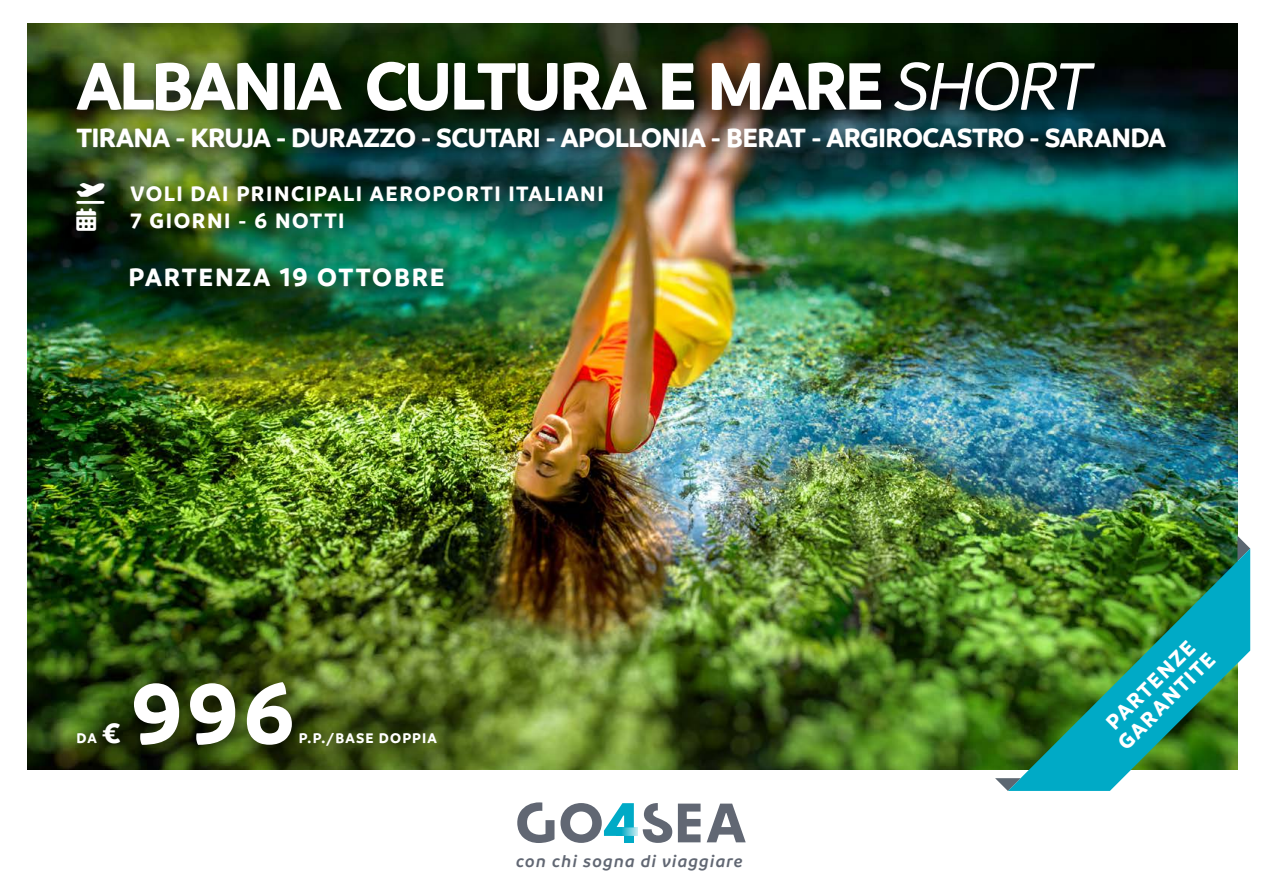
<style>
.page{position:relative;width:1263px;height:893px;background:#fff}
.page>*{position:absolute;margin:0;border:0;box-sizing:border-box;transform-origin:0 0}
.t1{font:700 90px "Branding";color:#fff}
.t2{font:700 72px "Branding";letter-spacing:-.04em;color:#fff}
.t3{font:700 28.5px "Branding";letter-spacing:-.025em;color:#fff}
.t4{font:700 27px "Branding";letter-spacing:.065em;color:#fff}
.t5{font:700 22.5px/22.5px "Branding";letter-spacing:.065em;color:#fff}
.t6{font:italic 600 18px "Branding";letter-spacing:.065em;color:#616773}
.t7{font:700 15px "Branding";letter-spacing:.075em;color:#fff}
.s1{font-weight:500;font-style:italic}
.s2{font-size:30px}
</style>
<div class="page">
<img style="left:28px;top:23px;width:1209px;height:747px">
<svg style="left:707px;top:804px;width:39px;height:38px"></svg>
<svg style="left:643px;top:803px;width:29px;height:40px"></svg>
<svg style="left:678px;top:804px;width:22px;height:38px"></svg>
<svg style="left:517px;top:802px;width:37px;height:41px"></svg>
<svg style="left:560px;top:803px;width:74px;height:40px"></svg>
<svg style="left:616px;top:827px;width:22px;height:9px"></svg>
<div style="left:65px;top:671px;width:394px;height:99px;background:#000;opacity:.75"></div>
<div style="left:64px;top:49px;width:1126px;height:261px;background:#000;opacity:.75"></div>
<svg style="left:1237px;top:536px;width:13px;height:13px"></svg>
<svg style="left:1008px;top:549px;width:242px;height:242px;background:#3b9063"></svg>
<svg style="left:995px;top:778px;width:25px;height:13px"></svg>
<svg style="left:77px;top:183px;width:28px;height:21px"></svg>
<h2 class="t2" style="left:77px;top:45px;width:1016px">ALBANIA CULTURA E MARE <span class="s1">SHORT</span></h2>
<p class="t3" style="left:77px;top:121px;width:1091px">TIRANA - KRUJA - DURAZZO - SCUTARI - APOLLONIA - BERAT - ARGIROCASTRO - SARANDA</p>
<p class="t5" style="left:131px;top:182px;width:475px">VOLI DAI PRINCIPALI AEROPORTI ITALIANI</p>
<p class="t5" style="left:77px;top:209px;width:269px">▲ 7 GIORNI - 6 NOTTI</p>
<p class="t4" style="left:129px;top:262px;width:318px">PARTENZA 19 OTTOBRE</p>
<p class="t7" style="left:77px;top:730px;width:46px">DA <span class="s2">€</span></p>
<h1 class="t1" style="left:132px;top:662px;width:164px">996</h1>
<p class="t7" style="left:299px;top:730px;width:140px">P.P./BASE DOPPIA</p>
<p class="t6" style="left:516px;top:851px;width:228px">con chi sogna di viaggiare</p>
<p class="t5" style="left:1097px;top:722px;width:129px;rotate:-45deg">PARTENZE<br>GARANTITE</p>
</div>
